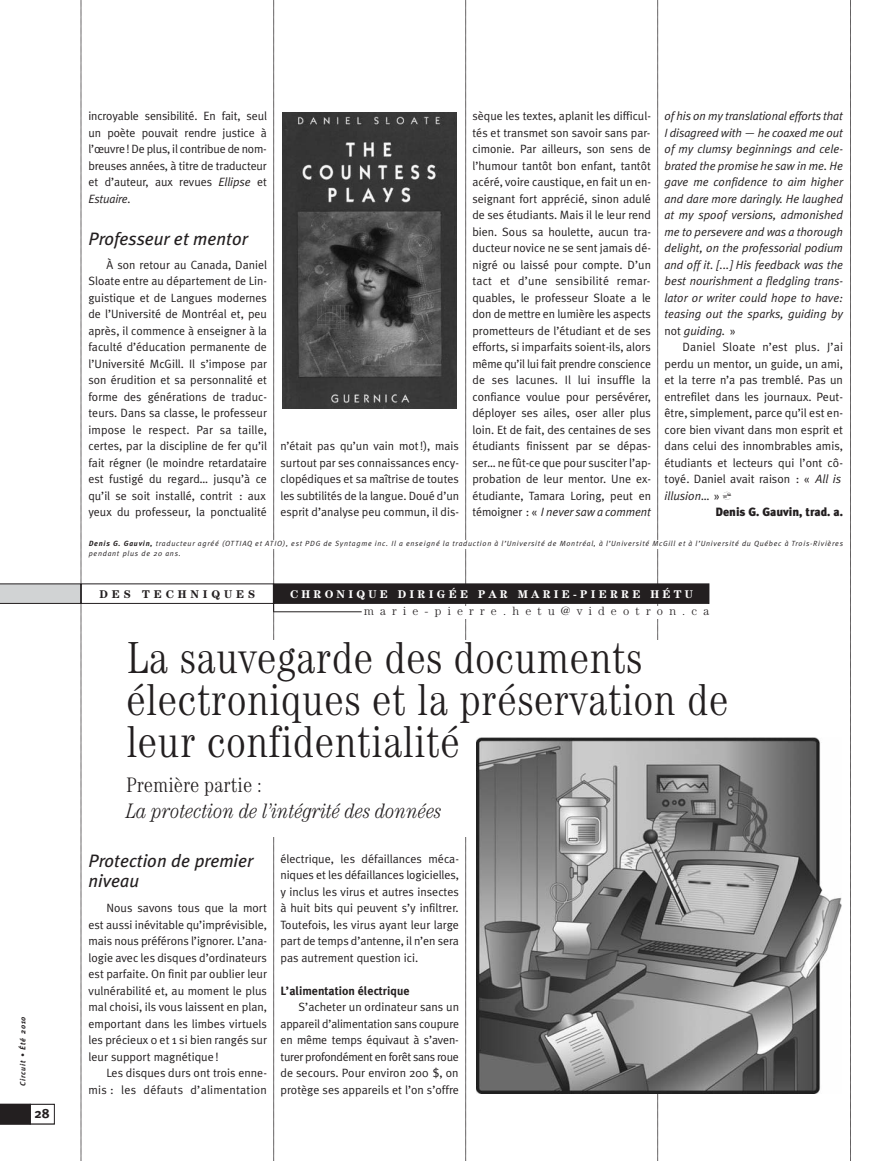
<style>
.page{position:relative;width:891px;height:1161px;background:#fff}
.page>*{position:absolute;margin:0;border:0;box-sizing:border-box;transform-origin:0 0}
.t1{font:300 condensed 45px/42px "Century";color:#231f20}
.t2{font:italic 300 condensed 21px "Century";color:#231f20}
.t3{font:300 condensed 21px "Century";color:#231f20}
.t4{font:italic 18px/19.5px "Meta Plus";color:#231f20}
.t5{font:700 13.5px "Meta Plus";color:#231f20}
.t6{font:12px/16.5px "Meta Plus Normal";color:#231f20;text-align:justify}
.t7{font:italic 12px/16.5px "Meta Plus Normal";color:#231f20;text-align:justify}
.t8{font:12px/16.5px "Meta Plus Normal";letter-spacing:.02em;color:#231f20;text-align:right}
.t9{font:300 12px "Century";letter-spacing:.52em;color:#231f20}
.t10{font:700 12px "Meta Plus";color:#231f20}
.t11{font:900 12px "Meta Plus";color:#231f20}
.t12{font:700 11.25px "Century";letter-spacing:.285em;color:#fff}
.t13{font:700 11.25px "Century";letter-spacing:.345em;color:#231f20}
.t14{font:italic 7.5px/10.5px "Meta Plus Normal";letter-spacing:.095em;color:#231f20}
.t15{font:italic 700 7.5px "Meta Plus";letter-spacing:.11em;color:#231f20}
.s1{font-style:italic}
.s2{font-style:normal}
.s3{font-family:"Meta Plus";font-weight:700}
</style>
<div class="page">
<svg style="left:465px;top:0;width:1px;height:1161px"></svg>
<svg style="left:657px;top:0;width:1px;height:1161px"></svg>
<svg style="left:850px;top:0;width:1px;height:1161px"></svg>
<div style="left:124px;top:640px;width:718px;height:197px;background:#fff"></div>
<div style="left:81px;top:584px;width:193px;height:20px;border:1px solid #231f20"></div>
<div style="left:360px;top:607px;width:349px;height:12px;background:#fff"></div>
<svg style="left:273px;top:0;width:1px;height:1161px"></svg>
<hr style="left:273px;top:612px;width:89px;height:1px;background:#231f20">
<div style="left:274px;top:584px;width:435px;height:19px;background:#231f20"></div>
<div style="left:274px;top:584px;width:435px;height:20px;border:1px solid #231f20"></div>
<svg style="left:0;top:0;width:82px;height:1161px"></svg>
<svg style="left:723px;top:492px;width:8px;height:8px"></svg>
<img style="left:476px;top:738px;width:366px;height:355px">
<div style="left:89px;top:540px;width:754px;height:9px;background:#fff"></div>
<div style="left:280px;top:112px;width:179px;height:296px;background:linear-gradient(to bottom,#343434,#3b3b3b)"></div>
<img style="left:283px;top:112px;width:174px;height:296px">
<p class="t15" style="left:20px;top:1086px;width:71px;rotate:-90deg">Circuit • Été 2010</p>
<p class="t5" style="left:35px;top:1108px;width:17px">28</p>
<p class="t6" style="left:88px;top:108px;width:180px">incroyable sensibilité. En fait, seul un poète pouvait rendre justice à l’œuvre! De plus, il contribue de nom&shy;breuses années, à titre de traducteur et d’auteur, aux revues <span class="s1">Ellipse</span> et <span class="s1">Estuaire.</span></p>
<h3 class="t4" style="left:88px;top:230px;width:161px">Professeur et mentor</h3>
<p class="t6" style="left:88px;top:257px;width:180px;text-indent:18px">À son retour au Canada, Daniel Sloate entre au département de Lin&shy;guistique et de Langues modernes de l’Université de Montréal et, peu après, il commence à enseigner à la faculté d’éducation permanente de l’Université McGill. Il s’impose par son érudition et sa personnalité et forme des générations de traduc&shy;teurs. Dans sa classe, le professeur impose le respect. Par sa taille, certes, par la discipline de fer qu’il fait régner (le moindre retardataire est fustigé du regard… jusqu’à ce qu’il se soit installé, contrit : aux yeux du professeur, la ponctualité</p>
<p class="t6" style="left:472px;top:108px;width:180px">sèque les textes, aplanit les difficul&shy;tés et transmet son savoir sans par&shy;cimonie. Par ailleurs, son sens de l’humour tantôt bon enfant, tantôt acéré, voire caustique, en fait un en&shy;seignant fort apprécié, sinon adulé de ses étudiants. Mais il le leur rend bien. Sous sa houlette, aucun tra&shy;ducteur novice ne se sent jamais dé&shy;nigré ou laissé pour compte. D’un tact et d’une sensibilité remar&shy;quables, le professeur Sloate a le don de mettre en lumière les aspects prometteurs de l’étudiant et de ses efforts, si imparfaits soient-ils, alors même qu’il lui fait prendre conscience de ses lacunes. Il lui insuffle la confiance voulue pour persévérer, déployer ses ailes, oser aller plus loin. Et de fait, des centaines de ses étudiants finissent par se dépas&shy;ser… ne fût-ce que pour susciter l’ap&shy;probation de leur mentor. Une ex&shy;étudiante, Tamara Loring, peut en témoigner : « <span class="s1">I never saw a comment</span></p>
<p class="t7" style="left:665px;top:109px;width:180px">of his on my translational efforts that I disagreed with — he coaxed me out of my clumsy beginnings and cele&shy;brated the promise he saw in me. He gave me confidence to aim higher and dare more daringly. He laughed at my spoof versions, admonished me to persevere and was a thorough delight, on the professorial podium and off it. [...] His feedback was the best nourishment a fledgling trans&shy;lator or writer could hope to have: teasing out the sparks, guiding by <span class="s2">not</span> guiding. <span class="s2">»</span></p>
<p class="t6" style="left:665px;top:339px;width:180px;text-align:left;text-indent:18px">Daniel Sloate n’est plus. J’ai perdu un mentor, un guide, un ami, et la terre n’a pas tremblé. Pas un entrefilet dans les journaux. Peut&shy;être, simplement, parce qu’il est en&shy;core bien vivant dans mon esprit et dans celui des innombrables amis, étudiants et lecteurs qui l’ont cô&shy;toyé. Daniel avait raison : « <span class="s1">All is illusion</span>… »</p>
<p class="t11" style="left:715px;top:507px;width:129px">Denis G. Gauvin, trad. a.</p>
<p class="t14" style="left:89px;top:539px;width:756px"><span class="s3">Denis G. Gauvin,</span> traducteur agréé (OTTIAQ et ATIO), est PDG de Syntagme inc. Il a enseigné la traduction à l’Université de Montréal, à l’Université McGill et à l’Université du Québec à Trois-Rivières pendant plus de 20 ans.</p>
<p class="t6" style="left:280px;top:438px;width:180px">n’était pas qu’un vain mot !), mais surtout par ses connaissances ency&shy;clopédiques et sa maîtrise de toutes les subtilités de la langue. Doué d’un esprit d’analyse peu commun, il dis-</p>
<p class="t13" style="left:99px;top:590px;width:157px">DES TECHNIQUES</p>
<p class="t12" style="left:290px;top:590px;width:404px">CHRONIQUE DIRIGÉE PAR MARIE-PIERRE HÉTU</p>
<p class="t9" style="left:364px;top:607px;width:347px">marie-pierre.hetu@videotron.ca</p>
<h1 class="t1" style="left:126px;top:641px;width:604px">La sauvegarde des documents électroniques et la préservation de leur confidentialité</h1>
<h2 class="t3" style="left:126px;top:778px;width:137px">Première partie :</h2>
<h2 class="t2" style="left:126px;top:804px;width:317px">La protection de l’intégrité des données</h2>
<h3 class="t4" style="left:88px;top:853px;width:166px">Protection de premier niveau</h3>
<p class="t6" style="left:88px;top:900px;width:180px;text-indent:18px">Nous savons tous que la mort est aussi inévitable qu’imprévisible, mais nous préférons l’ignorer. L’ana&shy;logie avec les disques d’ordinateurs est parfaite. On finit par oublier leur vulnérabilité et, au moment le plus mal choisi, ils vous laissent en plan, emportant dans les limbes virtuels les précieux 0 et 1 si bien rangés sur leur support magnétique !</p>
<p class="t8" style="left:88px;top:1065px;width:180px">Les disques durs ont trois enne&shy;mis : les défauts d’alimentation</p>
<p class="t6" style="left:280px;top:851px;width:180px">électrique, les défaillances méca&shy;niques et les défaillances logicielles, y inclus les virus et autres insectes à huit bits qui peuvent s’y infiltrer.<br>Toutefois, les virus ayant leur large part de temps d’antenne, il n’en sera pas autrement question ici.</p>
<p class="t10" style="left:280px;top:986px;width:131px">L’alimentation électrique</p>
<p class="t6" style="left:280px;top:999px;width:180px;text-indent:18px">S’acheter un ordinateur sans un appareil d’alimentation sans coupure en même temps équivaut à s’aven - turer profondément en forêt sans roue de secours. Pour environ 200 $, on protège ses appareils et l’on s’offre</p>
</div>
